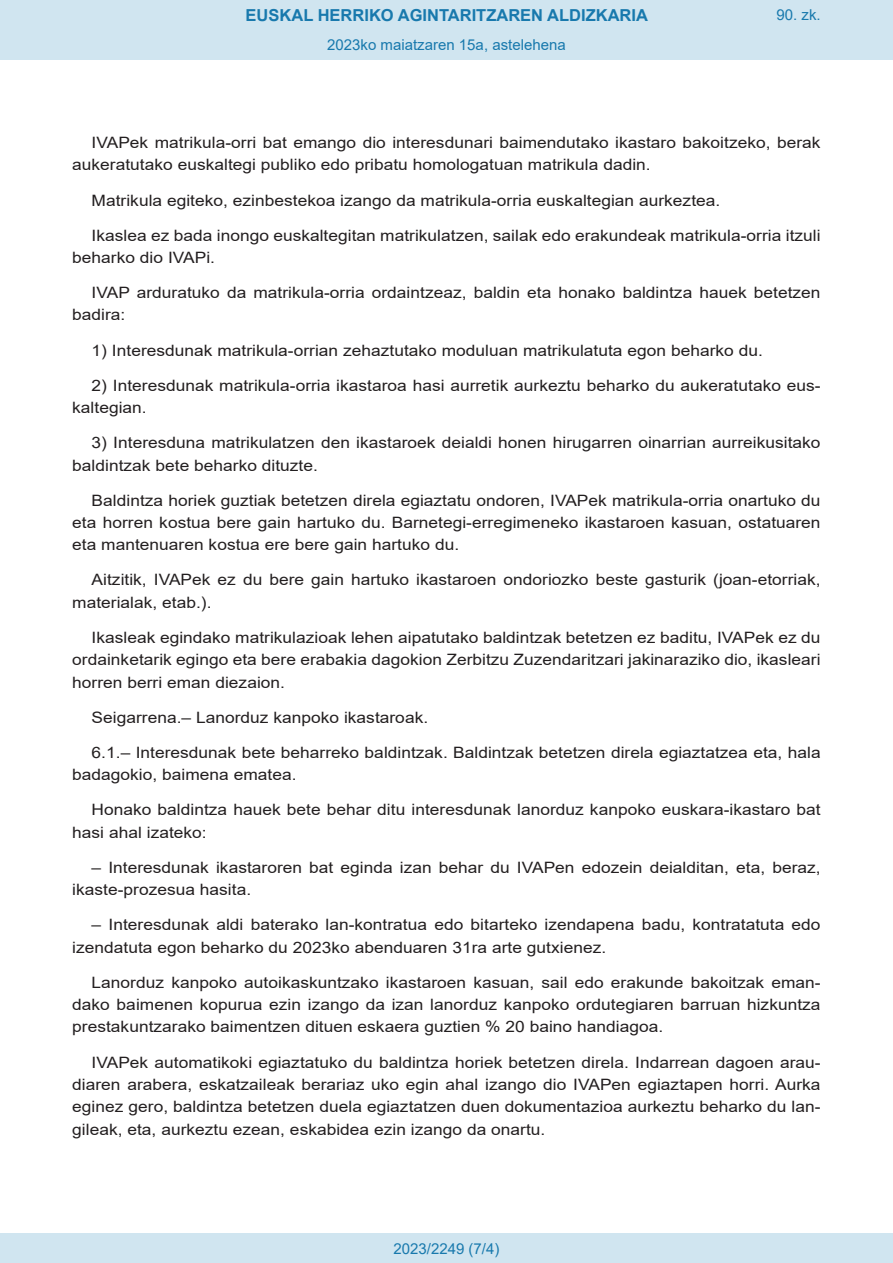
<style>
.page{position:relative;width:893px;height:1263px;background:#fff}
.page>*{position:absolute;margin:0;border:0;box-sizing:border-box;transform-origin:0 0}
.t1{font:700 16.5px "Arial";color:#1879ad}
.BOPVDetalle{font:15.6px/22.4px "Arial";color:#231f20;scale:1.11 1}
.Paginacion_Centro{font:15px "Arial";color:#1879ad}
</style>
<div class="page">
<div style="left:0;top:0;width:893px;height:60px;background:#d0e5f0"></div>
<div style="left:0;top:1233px;width:893px;height:30px;background:#d0e5f0"></div>
<p class="t1" style="left:246px;top:3px;width:404px">EUSKAL HERRIKO AGINTARITZAREN ALDIZKARIA</p>
<p class="Paginacion_Centro" style="left:327px;top:35px;width:240px">2023ko maiatzaren 15a, astelehena</p>
<p class="Paginacion_Centro" style="left:776px;top:5px;width:46px">90. zk.</p>
<p class="BOPVDetalle" style="left:72px;top:131px;width:676px;text-indent:19px">IVAPek matrikula-orri bat emango dio interesdunari baimendutako ikastaro bakoitzeko, berak aukeratutako euskaltegi publiko edo pribatu homologatuan matrikula dadin.</p>
<p class="BOPVDetalle" style="left:92px;top:189px;width:568px">Matrikula egiteko, ezinbestekoa izango da matrikula-orria euskaltegian aurkeztea.</p>
<p class="BOPVDetalle" style="left:72px;top:224px;width:676px;text-indent:19px">Ikaslea ez bada inongo euskaltegitan matrikulatzen, sailak edo erakundeak matrikula-orria itzuli beharko dio IVAPi.</p>
<p class="BOPVDetalle" style="left:72px;top:281px;width:676px;text-indent:19px">IVAP arduratuko da matrikula-orria ordaintzeaz, baldin eta honako baldintza hauek betetzen badira:</p>
<p class="BOPVDetalle" style="left:92px;top:339px;width:606px">1) Interesdunak matrikula-orrian zehaztutako moduluan matrikulatuta egon beharko du.</p>
<p class="BOPVDetalle" style="left:72px;top:374px;width:676px;text-indent:19px">2) Interesdunak matrikula-orria ikastaroa hasi aurretik aurkeztu beharko du aukeratutako eus&shy;kaltegian.</p>
<p class="BOPVDetalle" style="left:72px;top:431px;width:676px;text-indent:19px">3) Interesduna matrikulatzen den ikastaroek deialdi honen hirugarren oinarrian aurreikusitako baldintzak bete beharko dituzte.</p>
<p class="BOPVDetalle" style="left:72px;top:489px;width:676px;text-align:justify;text-indent:19px">Baldintza horiek guztiak betetzen direla egiaztatu ondoren, IVAPek matrikula-orria onartuko du eta horren kostua bere gain hartuko du. Barnetegi-erregimeneko ikastaroen kasuan, ostatuaren eta mantenuaren kostua ere bere gain hartuko du.</p>
<p class="BOPVDetalle" style="left:72px;top:569px;width:676px;text-indent:19px">Aitzitik, IVAPek ez du bere gain hartuko ikastaroen ondoriozko beste gasturik (joan-etorriak, materialak, etab.).</p>
<p class="BOPVDetalle" style="left:72px;top:626px;width:676px;text-align:justify;text-indent:19px">Ikasleak egindako matrikulazioak lehen aipatutako baldintzak betetzen ez baditu, IVAPek ez du ordainketarik egingo eta bere erabakia dagokion Zerbitzu Zuzendaritzari jakinaraziko dio, ikasleari horren berri eman diezaion.</p>
<p class="BOPVDetalle" style="left:92px;top:706px;width:305px">Seigarrena.– Lanorduz kanpoko ikastaroak.</p>
<p class="BOPVDetalle" style="left:72px;top:741px;width:676px;text-indent:19px">6.1.– Interesdunak bete beharreko baldintzak. Baldintzak betetzen direla egiaztatzea eta, hala badagokio, baimena ematea.</p>
<p class="BOPVDetalle" style="left:72px;top:798px;width:676px;text-indent:19px">Honako baldintza hauek bete behar ditu interesdunak lanorduz kanpoko euskara-ikastaro bat hasi ahal izateko:</p>
<p class="BOPVDetalle" style="left:72px;top:856px;width:676px;text-indent:19px">– Interesdunak ikastaroren bat eginda izan behar du IVAPen edozein deialditan, eta, beraz, ikaste-prozesua hasita.</p>
<p class="BOPVDetalle" style="left:72px;top:913px;width:676px;text-indent:19px">– Interesdunak aldi baterako lan-kontratua edo bitarteko izendapena badu, kontratatuta edo izendatuta egon beharko du 2023ko abenduaren 31ra arte gutxienez.</p>
<p class="BOPVDetalle" style="left:72px;top:971px;width:676px;text-align:justify;text-indent:19px">Lanorduz kanpoko autoikaskuntzako ikastaroen kasuan, sail edo erakunde bakoitzak eman&shy;dako baimenen kopurua ezin izango da izan lanorduz kanpoko ordutegiaren barruan hizkuntza prestakuntzarako baimentzen dituen eskaera guztien % 20 baino handiagoa.</p>
<p class="BOPVDetalle" style="left:72px;top:1051px;width:676px;text-align:justify;text-indent:19px">IVAPek automatikoki egiaztatuko du baldintza horiek betetzen direla. Indarrean dagoen arau&shy;diaren arabera, eskatzaileak berariaz uko egin ahal izango dio IVAPen egiaztapen horri. Aurka eginez gero, baldintza betetzen duela egiaztatzen duen dokumentazioa aurkeztu beharko du lan&shy;gileak, eta, aurkeztu ezean, eskabidea ezin izango da onartu.</p>
<p class="Paginacion_Centro" style="left:393px;top:1238px;width:107px">2023/2249 (7/4)</p>
</div>
